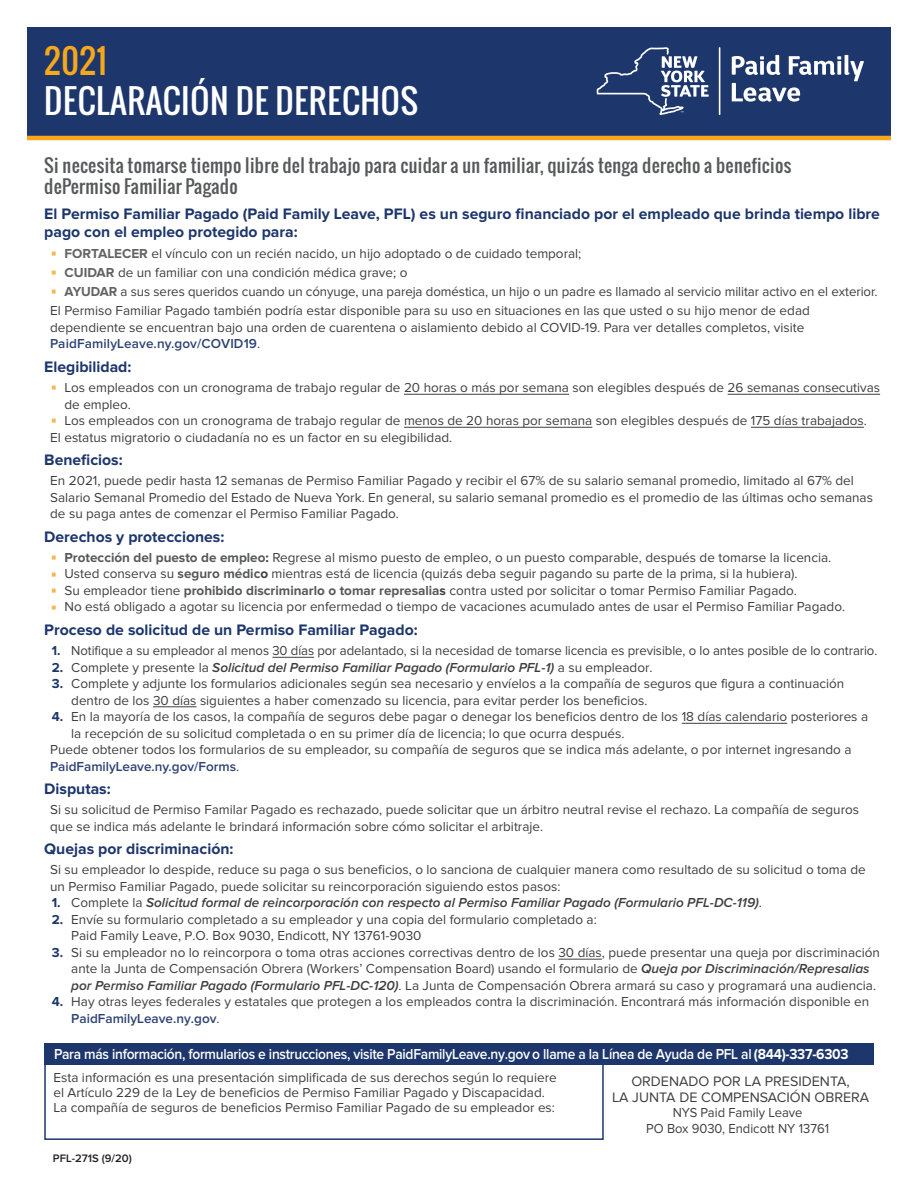
<style>
.page{position:relative;width:918px;height:1188px;background:#fff}
.page>*{position:absolute;margin:0;border:0;box-sizing:border-box;transform-origin:0 0}
.Headlines_Prox_H1{font:33px "Oswald";letter-spacing:.02em;color:#fff}
.Headlines_Prox_H1-2{font:33px "Oswald";color:#f5a81c}
.t1{font:18px/21px "Oswald";letter-spacing:.02em;color:#57585a}
.Question_-H2{font:700 15.75px/18px "Proxima Nova";color:#1d366c}
.t2{font:600 15px "Proxima Nova";letter-spacing:-.02em;color:#fff;scale:.92 1}
.Body_Copy_-P{font:14.25px/15.8px "Proxima Nova";color:#3e3e3f;text-align:center}
.Body_Copy_-P-2{font:13.5px/16.5px "Proxima Nova";color:#3e3e3f}
.t3{font:italic 600 13.5px "Proxima Nova";color:#3e3e3f}
.Body_Copy_-P-3{font:13.5px "Proxima Nova";color:#3e3e3f;scale:.96 1}
.t4{font:600 11.25px "Proxima Nova";color:#231f20}
.s1{font-family:"Minion Pro";color:#f8b74b}
.s2{font-weight:700;color:#636366}
.s3{font-weight:600;color:#2d4274}
.s4{font-weight:700;color:#57585a}
.s5{font-weight:700}
.s6{font-weight:700;color:#1d366c}
.s7{font-weight:700;font-style:normal;color:#1d366c}
.s8{font-weight:400;font-style:normal}
.s9{font-weight:600;font-style:italic}
</style>
<div class="page">
<div style="left:44px;top:1043px;width:830px;height:22px;background:#1d366c"></div>
<div style="left:44px;top:1063px;width:560px;height:77px;border:2px solid #1d366c"></div>
<div style="left:27px;top:27px;width:864px;height:111px;background:#1d366c"></div>
<hr style="left:27px;top:136px;width:864px;height:4px;background:#f5a81c">
<svg style="left:732px;top:55px;width:132px;height:47px"></svg>
<svg style="left:597px;top:47px;width:112px;height:68px"></svg>
<hr style="left:719px;top:47px;width:1px;height:68px;background:#fff">
<hr style="left:404px;top:394px;width:165px;height:1px;background:#3e3e3f">
<hr style="left:728px;top:394px;width:152px;height:1px;background:#3e3e3f">
<hr style="left:404px;top:427px;width:188px;height:1px;background:#3e3e3f">
<hr style="left:751px;top:427px;width:113px;height:1px;background:#3e3e3f">
<hr style="left:272px;top:657px;width:42px;height:1px;background:#3e3e3f">
<hr style="left:153px;top:707px;width:44px;height:1px;background:#3e3e3f">
<hr style="left:682px;top:723px;width:105px;height:1px;background:#3e3e3f">
<hr style="left:558px;top:959px;width:44px;height:1px;background:#3e3e3f">
<h1 class="Headlines_Prox_H1-2" style="left:44px;top:36px;width:64px">2021</h1>
<h1 class="Headlines_Prox_H1" style="left:44px;top:76px;width:375px">DECLARACIÓN DE DERECHOS</h1>
<h2 class="t1" style="left:44px;top:154px;width:749px">Si necesita tomarse tiempo libre del trabajo para cuidar a un familiar, quizás tenga derecho a beneficios dePermiso Familiar Pagado</h2>
<h2 class="Question_-H2" style="left:44px;top:206px;width:837px">El Permiso Familiar Pagado (Paid Family Leave, PFL) es un seguro financiado por el empleado que brinda tiempo libre pago con el empleo protegido para:</h2>
<p class="Body_Copy_-P-2" style="left:51px;top:245px;width:532px"><span class="s1">■</span> <span class="s2">FORTALECER</span> el vínculo con un recién nacido, un hijo adoptado o de cuidado temporal;</p>
<p class="Body_Copy_-P-2" style="left:51px;top:264px;width:358px"><span class="s1">■</span> <span class="s2">CUIDAR</span> de un familiar con una condición médica grave; o</p>
<p class="Body_Copy_-P-2" style="left:51px;top:284px;width:828px"><span class="s1">■</span> <span class="s2">AYUDAR</span> a sus seres queridos cuando un cónyuge, una pareja doméstica, un hijo o un padre es llamado al servicio militar activo en el exterior.</p>
<p class="Body_Copy_-P-2" style="left:50px;top:303px;width:761px">El Permiso Familiar Pagado también podría estar disponible para su uso en situaciones en las que usted o su hijo menor de edad dependiente se encuentran bajo una orden de cuarentena o aislamiento debido al COVID-19. Para ver detalles completos, visite<br><span class="s3">PaidFamilyLeave.ny.gov/COVID19</span>.</p>
<h2 class="Question_-H2" style="left:44px;top:358px;width:89px">Elegibilidad:</h2>
<p class="Body_Copy_-P-2" style="left:65px;top:379px;width:817px;text-indent:-14px"><span class="s1">■</span> Los empleados con un cronograma de trabajo regular de 20 horas o más por semana son elegibles después de 26 semanas consecutivas de empleo.</p>
<p class="Body_Copy_-P-2" style="left:51px;top:412px;width:817px"><span class="s1">■</span> Los empleados con un cronograma de trabajo regular de menos de 20 horas por semana son elegibles después de 175 días trabajados.</p>
<p class="Body_Copy_-P-2" style="left:50px;top:429px;width:404px">El estatus migratorio o ciudadanía no es un factor en su elegibilidad.</p>
<h2 class="Question_-H2" style="left:44px;top:451px;width:80px">Beneficios:</h2>
<p class="Body_Copy_-P-2" style="left:50px;top:473px;width:824px">En 2021, puede pedir hasta 12 semanas de Permiso Familiar Pagado y recibir el 67% de su salario semanal promedio, limitado al 67% del<br>Salario Semanal Promedio del Estado de Nueva York. En general, su salario semanal promedio es el promedio de las últimas ocho semanas de su paga antes de comenzar el Permiso Familiar Pagado.</p>
<h2 class="Question_-H2" style="left:44px;top:528px;width:182px">Derechos y protecciones:</h2>
<p class="Body_Copy_-P-2" style="left:51px;top:549px;width:782px"><span class="s1">■</span> <span class="s4">Protección del puesto de empleo</span><span class="s5">:</span> Regrese al mismo puesto de empleo, o un puesto comparable, después de tomarse la licencia.</p>
<p class="Body_Copy_-P-2" style="left:51px;top:566px;width:748px"><span class="s1">■</span> Usted conserva su <span class="s4">seguro médic</span><span class="s5">o</span> mientras está de licencia (quizás deba seguir pagando su parte de la prima, si la hubiera).</p>
<p class="Body_Copy_-P-2" style="left:51px;top:582px;width:747px"><span class="s1">■</span> Su empleador tiene <span class="s4">prohibido discriminarlo o tomar represalia</span><span class="s5">s</span> contra usted por solicitar o tomar Permiso Familiar Pagado.</p>
<p class="Body_Copy_-P-2" style="left:51px;top:599px;width:796px"><span class="s1">■</span> No está obligado a agotar su licencia por enfermedad o tiempo de vacaciones acumulado antes de usar el Permiso Familiar Pagado.</p>
<h2 class="Question_-H2" style="left:44px;top:621px;width:375px">Proceso de solicitud de un Permiso Familiar Pagado:</h2>
<p class="Body_Copy_-P-2" style="left:52px;top:643px;width:827px"><span class="s6">1.</span> Notifique a su empleador al menos 30 días por adelantado, si la necesidad de tomarse licencia es previsible, o lo antes posible de lo contrario.</p>
<p class="t3" style="left:52px;top:661px;width:602px"><span class="s7">2.</span> <span class="s8">Complete y presente la</span> Solicitud del Permiso Familiar Pagado (Formulario PFL-1) <span class="s8">a su empleador.</span></p>
<p class="Body_Copy_-P-2" style="left:71px;top:676px;width:775px;text-indent:-20px"><span class="s6">3.</span> Complete y adjunte los formularios adicionales según sea necesario y envíelos a la compañía de seguros que figura a continuación dentro de los 30 días siguientes a haber comenzado su licencia, para evitar perder los beneficios.</p>
<p class="Body_Copy_-P-2" style="left:71px;top:709px;width:798px;text-indent:-20px"><span class="s6">4.</span> En la mayoría de los casos, la compañía de seguros debe pagar o denegar los beneficios dentro de los 18 días calendario posteriores a la recepción de su solicitud completada o en su primer día de licencia; lo que ocurra después.</p>
<p class="Body_Copy_-P-2" style="left:50px;top:742px;width:803px">Puede obtener todos los formularios de su empleador, su compañía de seguros que se indica más adelante, o por internet ingresando a<br><span class="s3">PaidFamilyLeave.ny.gov/Forms</span>.</p>
<h2 class="Question_-H2" style="left:44px;top:780px;width:68px">Disputas:</h2>
<p class="Body_Copy_-P-2" style="left:50px;top:802px;width:810px">Si su solicitud de Permiso Familar Pagado es rechazado, puede solicitar que un árbitro neutral revise el rechazo. La compañía de seguros que se indica más adelante le brindará información sobre cómo solicitar el arbitraje.</p>
<h2 class="Question_-H2" style="left:44px;top:841px;width:191px">Quejas por discriminación:</h2>
<p class="Body_Copy_-P-2" style="left:50px;top:862px;width:817px">Si su empleador lo despide, reduce su paga o sus beneficios, o lo sanciona de cualquier manera como resultado de su solicitud o toma de un Permiso Familiar Pagado, puede solicitar su reincorporación siguiendo estos pasos:</p>
<p class="t3" style="left:52px;top:897px;width:712px"><span class="s7">1.</span> <span class="s8">Complete la</span> Solicitud formal de reincorporación con respecto al Permiso Familiar Pagado (Formulario PFL-DC-119)<span class="s8">.</span></p>
<p class="Body_Copy_-P-2" style="left:71px;top:911px;width:527px;text-indent:-20px"><span class="s6">2.</span> Envíe su formulario completado a su empleador y una copia del formulario completado a:<br>Paid Family Leave, P.O. Box 9030, Endicott, NY 13761-9030</p>
<p class="Body_Copy_-P-2" style="left:71px;top:944px;width:810px;text-indent:-20px"><span class="s6">3.</span> Si su empleador no lo reincorpora o toma otras acciones correctivas dentro de los 30 días, puede presentar una queja por discriminación ante la Junta de Compensación Obrera (Workers’ Compensation Board) usando el formulario de <span class="s9">Queja por Discriminación/Represalias por Permiso Familiar Pagado (Formulario PFL-DC-120)</span>. La Junta de Compensación Obrera armará su caso y programará una audiencia.</p>
<p class="Body_Copy_-P-2" style="left:71px;top:994px;width:799px;text-indent:-20px"><span class="s6">4.</span> Hay otras leyes federales y estatales que protegen a los empleados contra la discriminación. Encontrará más información disponible en<br><span class="s3">PaidFamilyLeave.ny.gov</span>.</p>
<p class="t2" style="left:54px;top:1047px;width:865px">Para más información, formularios e instrucciones, visite PaidFamilyLeave.ny.gov o llame a la Línea de Ayuda de PFL al <span class="s5">(844)-337-6303</span></p>
<p class="Body_Copy_-P-2" style="left:53px;top:1070px;width:505px;line-height:15px">Esta información es una presentación simplificada de sus derechos según lo requiere el Artículo 229 de la Ley de beneficios de Permiso Familiar Pagado y Discapacidad.<br>La compañía de seguros de beneficios Permiso Familiar Pagado de su empleador es:</p>
<p class="Body_Copy_-P" style="left:612px;top:1073px;width:259px">ORDENADO POR LA PRESIDENTA,<br>LA JUNTA DE COMPENSACIÓN OBRERA</p>
<p class="Body_Copy_-P-3" style="left:673px;top:1105px;width:137px">NYS Paid Family Leave</p>
<p class="Body_Copy_-P-3" style="left:646px;top:1121px;width:192px">PO Box 9030, Endicott NY 13761</p>
<p class="t4" style="left:53px;top:1153px;width:80px">PFL-271S (9/20)</p>
</div>
